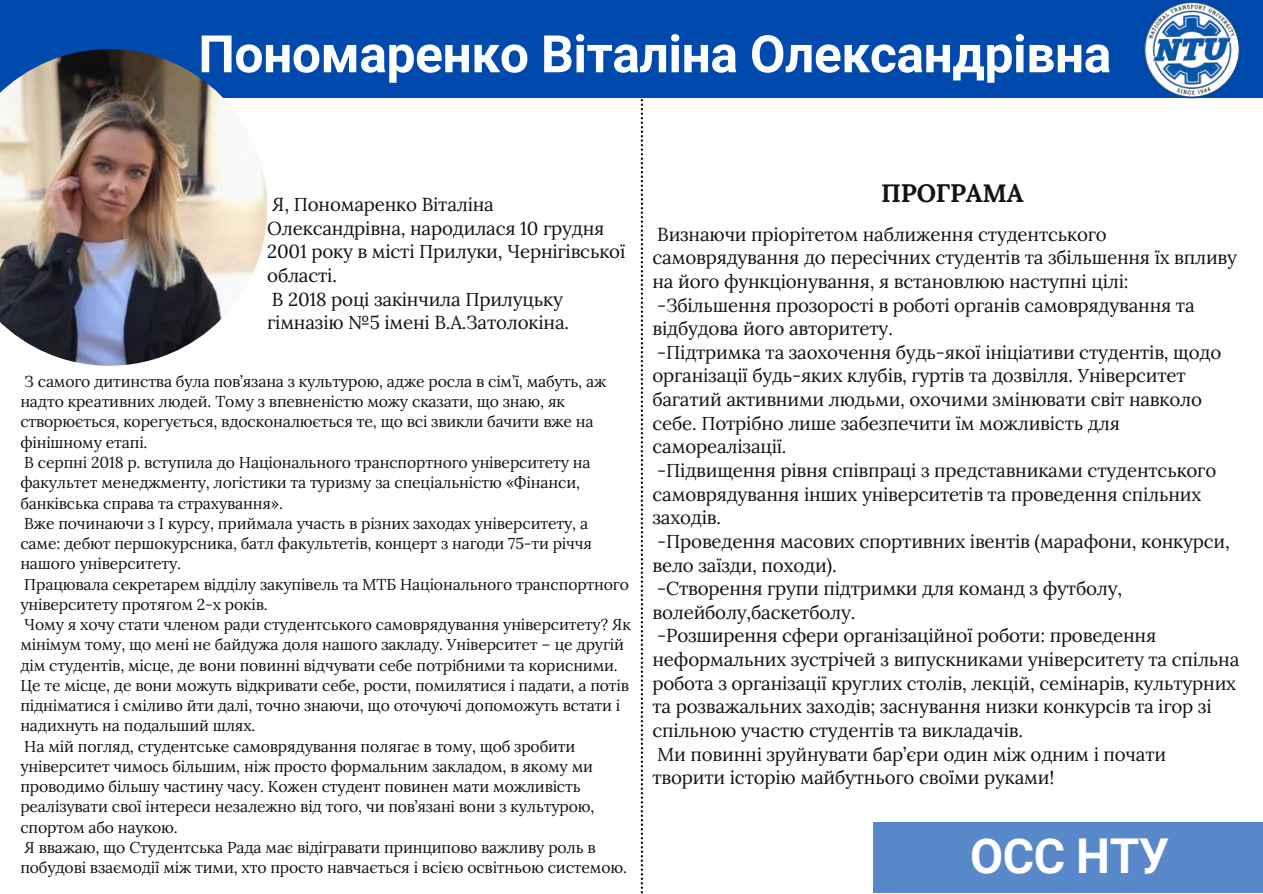
<style>
.page{position:relative;width:1263px;height:894px;background:#fff}
.page>*{position:absolute;margin:0;border:0;box-sizing:border-box;transform-origin:0 0}
.t1{font:62.25px "Roboto";letter-spacing:-.02em;color:#fff}
.t2{font:700 51.6px "Roboto";letter-spacing:-.01em;color:#fff}
.t3{font:700 48px "Roboto";letter-spacing:-.01em;color:#fff}
.t4{font:700 25.2px "Lora";letter-spacing:-.01em;color:#14110f}
.t5{font:18.75px/23.5px "Lora";letter-spacing:-.01em;color:#14110f}
.t6{font:15.75px/20.2px "Lora";letter-spacing:-.01em;color:#14110f}
</style>
<div class="page">
<div style="left:0;top:0;width:1263px;height:98px;background:#004aad"></div>
<svg style="left:641px;top:99px;width:2px;height:794px"></svg>
<img style="left:1143px;top:1px;width:98px;height:98px">
<div style="left:873px;top:821px;width:390px;height:71px;background:#5888c9"></div>
<img style="left:0;top:49px;width:267px;height:316px">
<h1 class="t1" style="left:452px;top:0;width:776px">Савенко Ганна Миколаївна</h1>
<h2 class="t2" style="left:198px;top:24px;width:914px">Пономаренко Віталіна Олександрівна</h2>
<p class="t5" style="left:267px;top:192px;width:359px">Я, Пономаренко Віталіна<br>Олександрівна, народилася 10 грудня<br>2001 року в місті Прилуки, Чернігівської області.<br>В 2018 році закінчила Прилуцьку гімназію №5 імені В.А.Затолокіна.</p>
<p class="t6" style="left:20px;top:371px;width:612px">З самого дитинства була пов’язана з культурою, адже росла в сім’ї, мабуть, аж надто креативних людей. Тому з впевненістю можу сказати, що знаю, як створюється, корегується, вдосконалюється те, що всі звикли бачити вже на фінішному етапі.<br>В серпні 2018 р. вступила до Національного транспортного університету на факультет менеджменту, логістики та туризму за спеціальністю «Фінанси, банківська справа та страхування».<br>Вже починаючи з I курсу, приймала участь в різних заходах університету, а<br>саме: дебют першокурсника, батл факультетів, концерт з нагоди 75-ти річчя нашого університету.<br>Працювала секретарем відділу закупівель та МТБ Національного транспортного університету протягом 2-х років.<br>Чому я хочу стати членом ради студентського самоврядування університету? Як мінімум тому, що мені не байдужа доля нашого закладу. Університет – це другій дім студентів, місце, де вони повинні відчувати себе потрібними та корисними.<br>Це те місце, де вони можуть відкривати себе, рости, помилятися і падати, а потів підніматися і сміливо йти далі, точно знаючи, що оточуючі допоможуть встати і надихнуть на подальший шлях.<br>На мій погляд, студентське самоврядування полягає в тому, щоб зробити університет чимось більшим, ніж просто формальним закладом, в якому ми проводимо більшу частину часу. Кожен студент повинен мати можливість реалізувати свої інтереси незалежно від того, чи пов’язані вони з культурою, спортом або наукою.<br>Я вважаю, що Студентська Рада має відігравати принципово важливу роль в побудові взаємодії між тими, хто просто навчається і всією освітньою системою.</p>
<h3 class="t4" style="left:881px;top:177px;width:144px">ПРОГРАМА</h3>
<p class="t5" style="left:652px;top:222px;width:588px">Визнаючи пріорітетом наближення студентського самоврядування до пересічних студентів та збільшення їх впливу на його функціонування, я встановлюю наступні цілі: -Збільшення прозорості в роботі органів самоврядування та відбудова його авторитету.<br>-Підтримка та заохочення будь-якої ініціативи студентів, щодо організації будь-яких клубів, гуртів та дозвілля. Університет багатий активними людьми, охочими змінювати світ навколо себе. Потрібно лише забезпечити їм можливість для самореалізації.<br>-Підвищення рівня співпраці з представниками студентського самоврядування інших університетів та проведення спільних заходів.<br>-Проведення масових спортивних івентів (марафони, конкурси, вело заїзди, походи).<br>-Створення групи підтримки для команд з футболу, волейболу,баскетболу.<br>-Розширення сфери організаційної роботи: проведення неформальних зустрічей з випускниками університету та спільна робота з організації круглих столів, лекцій, семінарів, культурних та розважальних заходів; заснування низки конкурсів та ігор зі спільною участю студентів та викладачів.<br>Ми повинні зруйнувати бар’єри один між одним і почати<br>творити історію майбутнього своїми руками!</p>
<h3 class="t3" style="left:970px;top:828px;width:201px">ОСС НТУ</h3>
</div>
